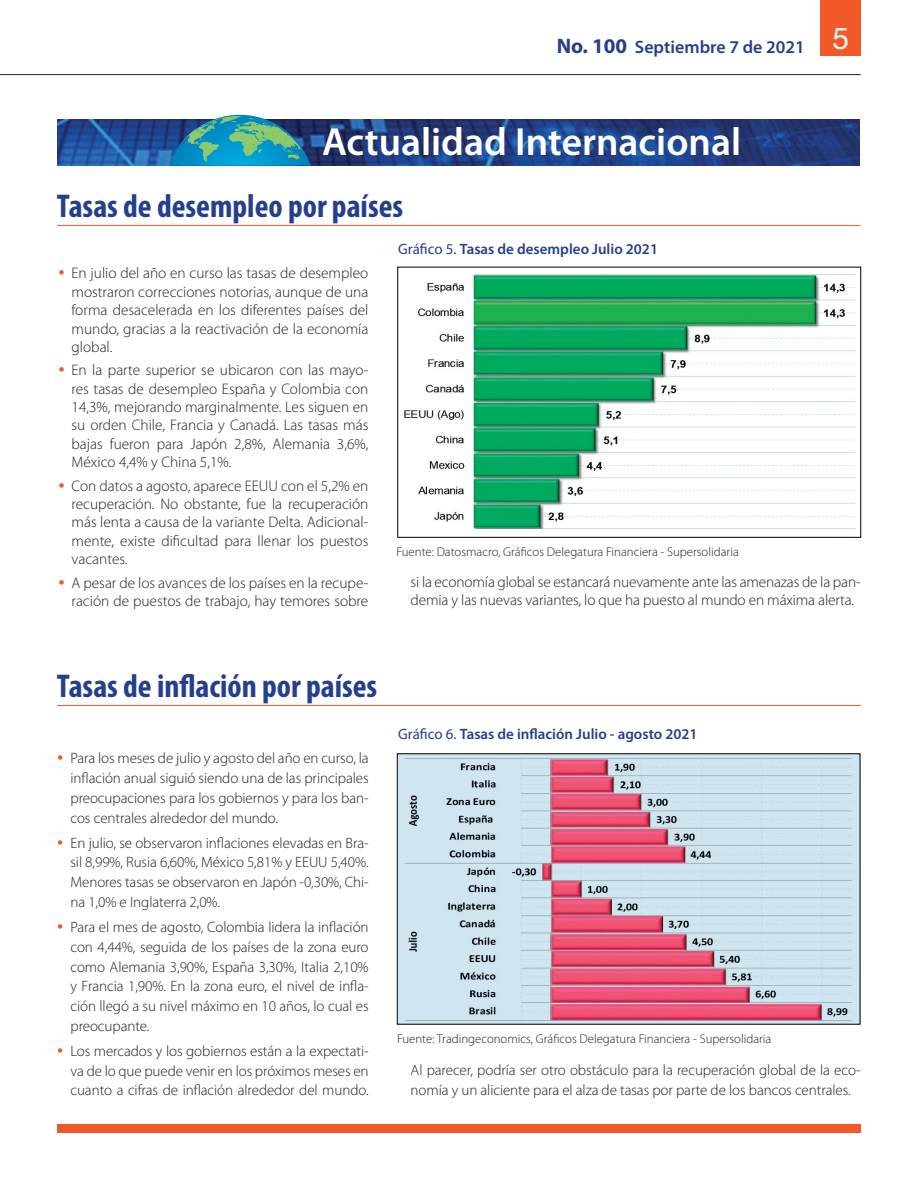
<style>
.page{position:relative;width:918px;height:1188px;background:#fff}
.page>*{position:absolute;margin:0;border:0;box-sizing:border-box;transform-origin:0 0}
.t1{font:600 39.45px "Myriad Pro";color:#fff}
.t2{font:700 condensed 33px "Myriad Pro";color:#253f8e}
.t3{font:600 18px "Myriad Pro";color:#253f8e}
.t4{font:300 15.3px/18.3px "Myriad Pro";color:#231f20;text-align:justify}
.t5{font:300 15px/19.8px "Myriad Pro";letter-spacing:-.005em;color:#231f20;text-align:justify}
.t6{font:600 15px "Myriad Pro";color:#253f8e}
.t7{font:300 12.75px "Myriad Pro";color:#231f20}
.s1{font-weight:700;font-size:21px}
.s2{font-weight:400}
</style>
<div class="page">
<div style="left:820px;top:0;width:41px;height:56px;background:#f15929"></div>
<hr style="left:0;top:74px;width:861px;height:1px;background:#231f20">
<img style="left:57px;top:119px;width:803px;height:47px">
<hr style="left:57px;top:225px;width:804px;height:1px;background:#f15929">
<hr style="left:57px;top:705px;width:804px;height:1px;background:#f15929">
<img style="left:404px;top:274px;width:452px;height:255px">
<img style="left:399px;top:756px;width:459px;height:266px">
<svg style="left:169px;top:115px;width:142px;height:51px;background:#3592a6"></svg>
<div style="left:57px;top:1125px;width:804px;height:8px;background:#f15929"></div>
<p class="t3" style="left:557px;top:37px;width:294px"><span class="s1">No. 100</span> Septiembre 7 de 2021 <sup>5</sup></p>
<h1 class="t1" style="left:322px;top:120px;width:421px">Actualidad Internacional</h1>
<h2 class="t2" style="left:57px;top:188px;width:348px">Tasas de desempleo por países</h2>
<p class="t6" style="left:398px;top:241px;width:261px"><span class="s2">Gráfico 5.</span> Tasas de desempleo Julio 2021</p>
<p class="t4" style="left:72px;top:264px;width:298px">En julio del año en curso las tasas de desempleo mostraron correcciones notorias, aunque de una forma desacelerada en los diferentes países del mundo, gracias a la reactivación de la economía global.</p>
<p class="t4" style="left:72px;top:361px;width:298px">En la parte superior se ubicaron con las mayo&shy;res tasas de desempleo España y Colombia con 14,3%, mejorando marginalmente. Les siguen en su orden Chile, Francia y Canadá. Las tasas más bajas fueron para Japón 2,8%, Alemania 3,6%, México 4,4% y China 5,1%.</p>
<p class="t4" style="left:72px;top:477px;width:298px">Con datos a agosto, aparece EEUU con el 5,2% en recuperación. No obstante, fue la recuperación más lenta a causa de la variante Delta. Adicional&shy;mente, existe dificultad para llenar los puestos vacantes.</p>
<p class="t4" style="left:72px;top:574px;width:298px">A pesar de los avances de los países en la recupe&shy;ración de puestos de trabajo, hay temores sobre</p>
<p class="t7" style="left:396px;top:544px;width:344px">Fuente: Datosmacro, Gráficos Delegatura Financiera - Supersolidaria</p>
<p class="t4" style="left:411px;top:573px;width:451px">si la economía global se estancará nuevamente ante las amenazas de la pan&shy;demia y las nuevas variantes, lo que ha puesto al mundo en máxima alerta.</p>
<h2 class="t2" style="left:57px;top:668px;width:322px">Tasas de inflación por países</h2>
<p class="t5" style="left:70px;top:749px;width:300px">Para los meses de julio y agosto del año en curso, la inflación anual siguió siendo una de las principales preocupaciones para los gobiernos y para los ban&shy;cos centrales alrededor del mundo.</p>
<p class="t5" style="left:70px;top:833px;width:300px">En julio, se observaron inflaciones elevadas en Bra&shy;sil 8,99%, Rusia 6,60%, México 5,81% y EEUU 5,40%.<br>Menores tasas se observaron en Japón -0,30%, Chi&shy;na 1,0% e Inglaterra 2,0%.</p>
<p class="t5" style="left:70px;top:917px;width:300px">Para el mes de agosto, Colombia lidera la inflación con 4,44%, seguida de los países de la zona euro como Alemania 3,90%, España 3,30%, Italia 2,10% y Francia 1,90%. En la zona euro, el nivel de infla&shy;ción llegó a su nivel máximo en 10 años, lo cual es preocupante.</p>
<p class="t5" style="left:70px;top:1041px;width:300px">Los mercados y los gobiernos están a la expectati&shy;va de lo que puede venir en los próximos meses en cuanto a cifras de inflación alrededor del mundo.</p>
<p class="t6" style="left:398px;top:726px;width:301px"><span class="s2">Gráfico 6.</span> Tasas de inflación Julio - agosto 2021</p>
<p class="t7" style="left:397px;top:1032px;width:376px">Fuente: Tradingeconomics, Gráficos Delegatura Financiera - Supersolidaria</p>
<p class="t5" style="left:411px;top:1060px;width:451px">Al parecer, podría ser otro obstáculo para la recuperación global de la eco&shy;nomía y un aliciente para el alza de tasas por parte de los bancos centrales.</p>
</div>
